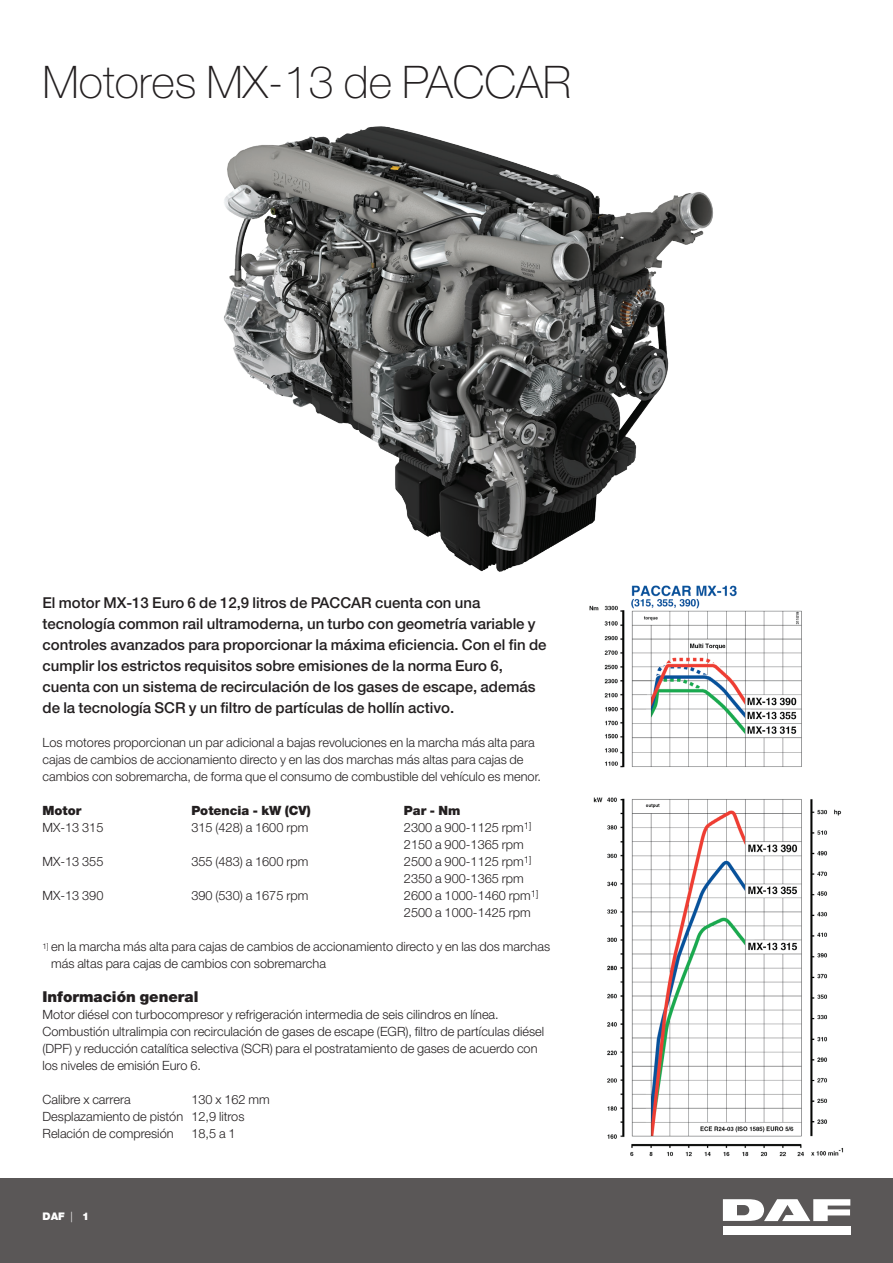
<style>
.page{position:relative;width:893px;height:1263px;background:#fff}
.page>*{position:absolute;margin:0;border:0;box-sizing:border-box;transform-origin:0 0}
.t1{font:100 45px "Helvetica Neue LT Pro";color:#231f20}
.t2{font:500 15px/21px "Helvetica Neue LT Pro";color:#231f20}
.t3{font:900 15px "Helvetica Neue LT Pro";color:#231f20}
.t4{font:300 12.75px/17px "Helvetica Neue LT Pro";color:#231f20}
.t5{font:900 12.75px "Helvetica Neue LT Pro";color:#231f20}
.t6{font:900 10.5px "Helvetica Neue LT Pro";color:#fff}
.s1{font-weight:300}
</style>
<div class="page">
<img style="left:224px;top:126px;width:489px;height:446px">
<img style="left:589px;top:585px;width:255px;height:572px">
<div style="left:0;top:1178px;width:893px;height:85px;background:#5a5757"></div>
<div style="left:723px;top:1226px;width:127px;height:8px;background:#fff"></div>
<svg style="left:723px;top:1199px;width:127px;height:22px"></svg>
<h1 class="t1" style="left:43px;top:56px;width:530px">Motores MX-13 de PACCAR</h1>
<p class="t2" style="left:43px;top:592px;width:506px">El motor MX-13 Euro 6 de 12,9 litros de PACCAR cuenta con una tecnología common rail ultramoderna, un turbo con geometría variable y controles avanzados para proporcionar la máxima eficiencia. Con el fin de cumplir los estrictos requisitos sobre emisiones de la norma Euro 6, cuenta con un sistema de recirculación de los gases de escape, además de la tecnología SCR y un filtro de partículas de hollín activo.</p>
<p class="t4" style="left:43px;top:734px;width:500px">Los motores proporcionan un par adicional a bajas revoluciones en la marcha más alta para cajas de cambios de accionamiento directo y en las dos marchas más altas para cajas de cambios con sobremarcha, de forma que el consumo de combustible del vehículo es menor.</p>
<p class="t5" style="left:43px;top:803px;width:40px">Motor</p>
<p class="t5" style="left:191px;top:803px;width:121px">Potencia - kW (CV)</p>
<p class="t5" style="left:404px;top:803px;width:58px">Par - Nm</p>
<p class="t4" style="left:43px;top:819px;width:62px">MX-13 315</p>
<p class="t4" style="left:191px;top:819px;width:118px">315 (428) a 1600 rpm</p>
<p class="t4" style="left:404px;top:819px;width:129px">2300 a 900-1125 rpm<sup>1]<br></sup>2150 a 900-1365 rpm</p>
<p class="t4" style="left:43px;top:853px;width:62px">MX-13 355</p>
<p class="t4" style="left:191px;top:853px;width:118px">355 (483) a 1600 rpm</p>
<p class="t4" style="left:404px;top:853px;width:129px">2500 a 900-1125 rpm<sup>1]<br></sup>2350 a 900-1365 rpm</p>
<p class="t4" style="left:43px;top:887px;width:62px">MX-13 390</p>
<p class="t4" style="left:191px;top:887px;width:118px">390 (530) a 1675 rpm</p>
<p class="t4" style="left:404px;top:887px;width:136px">2600 a 1000-1460 rpm<sup>1]<br></sup>2500 a 1000-1425 rpm</p>
<p class="t4" style="left:51px;top:938px;width:500px;text-indent:-9px"><sup>1]</sup> en la marcha más alta para cajas de cambios de accionamiento directo y en las dos marchas más altas para cajas de cambios con sobremarcha</p>
<p class="t3" style="left:43px;top:988px;width:157px">Información general</p>
<p class="t4" style="left:43px;top:1006px;width:503px">Motor diésel con turbocompresor y refrigeración intermedia de seis cilindros en línea.<br>Combustión ultralimpia con recirculación de gases de escape (EGR), filtro de partículas diésel (DPF) y reducción catalítica selectiva (SCR) para el postratamiento de gases de acuerdo con los niveles de emisión Euro 6.</p>
<p class="t4" style="left:43px;top:1091px;width:90px">Calibre x carrera</p>
<p class="t4" style="left:43px;top:1091px;width:229px;text-indent:149px">130 x 162 mm<br>Desplazamiento de pistón 12,9 litros<br>Relación de compresión</p>
<p class="t4" style="left:191px;top:1125px;width:46px">18,5 a 1</p>
<p class="t6" style="left:43px;top:1210px;width:48px">DAF <span class="s1">|</span> 1</p>
</div>
